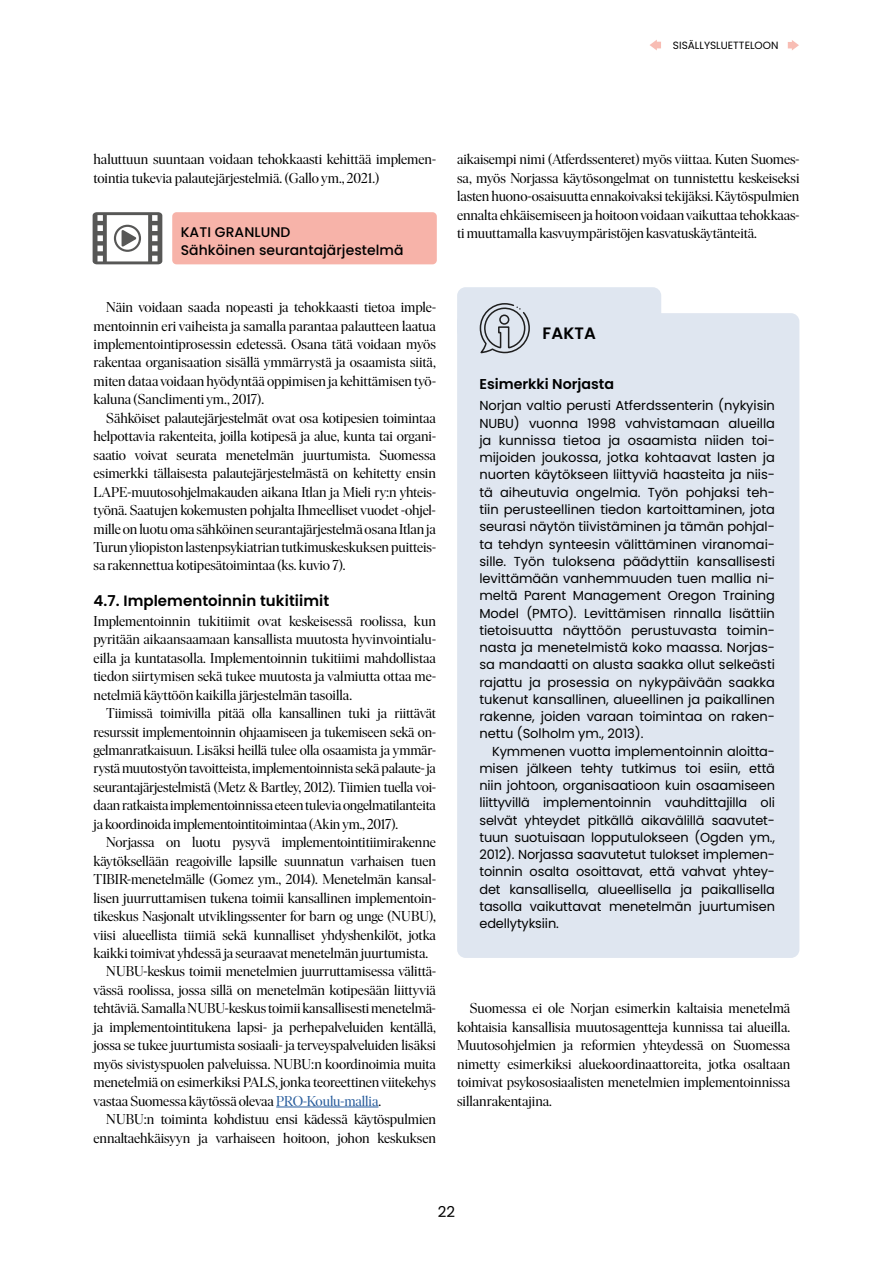
<style>
.page{position:relative;width:893px;height:1263px;background:#fff}
.page>*{position:absolute;margin:0;border:0;box-sizing:border-box;transform-origin:0 0}
.t1{font:600 16.5px "Poppins";letter-spacing:.01em;color:#000}
.t2{font:600 15px "Poppins";letter-spacing:.005em;color:#000}
.t3{font:15px "Poppins";color:#000}
.t4{font:14.25px/18.5px "Ivar Display";letter-spacing:-.005em;color:#000;text-align:justify}
.t5{font:600 14.25px "Poppins";color:#000}
.t6{font:500 13.95px "Poppins";letter-spacing:.005em;color:#000}
.t7{font:13.05px/17.2px "Poppins";letter-spacing:-.005em;color:#000;text-align:justify}
.t8{font:10.5px "Poppins";color:#000}
.s1{color:#265b9b}
</style>
<div class="page">
<hr style="left:276px;top:1106px;width:102px;height:1px;background:#265b9b">
<div style="left:457px;top:313px;width:342px;height:645px;background:#dfe6f0;border-radius:9px"></div>
<div style="left:457px;top:287px;width:204px;height:52px;background:#dfe6f0;border-radius:9px"></div>
<svg style="left:479px;top:303px;width:51px;height:51px"></svg>
<svg style="left:93px;top:212px;width:69px;height:52px"></svg>
<div style="left:172px;top:212px;width:265px;height:52px;background:#f7b3a9;border-radius:4px"></div>
<svg style="left:650px;top:40px;width:11px;height:10px"></svg>
<svg style="left:788px;top:40px;width:11px;height:10px"></svg>
<p class="t8" style="left:673px;top:39px;width:107px">SISÄLLYSLUETTELOON</p>
<p class="t4" style="left:94px;top:151px;width:344px">haluttuun suuntaan voidaan tehokkaasti kehittää implemen&shy;tointia tukevia palautejärjestelmiä. (Gallo ym., 2021.)</p>
<p class="t4" style="left:457px;top:151px;width:344px">aikaisempi nimi (Atferdssenteret) myös viittaa. Kuten Suomes&shy;sa, myös Norjassa käytösongelmat on tunnistettu keskeiseksi lasten huono-osaisuutta ennakoivaksi tekijäksi. Käytös pulmien ennalta ehkäisemiseen ja hoitoon voidaan vaikuttaa tehokkaas-</p>
<p class="t6" style="left:181px;top:224px;width:111px">KATI GRANLUND</p>
<p class="t4" style="left:457px;top:224px;width:301px">ti muuttamalla kasvuympäristöjen kasvatuskäytänteitä.</p>
<p class="t6" style="left:181px;top:242px;width:224px">Sähköinen seurantajärjestelmä</p>
<p class="t4" style="left:94px;top:298px;width:344px;text-indent:13px">Näin voidaan saada nopeasti ja tehokkaasti tietoa imple&shy;mentoinnin eri vaiheista ja samalla parantaa palautteen laatua implementointiprosessin edetessä. Osana tätä voidaan myös rakentaa organisaation sisällä ymmärrystä ja osaamista siitä, miten dataa voidaan hyödyntää oppimisen ja kehittämisen työ&shy;kaluna (Sanclimenti ym., 2017).</p>
<p class="t4" style="left:94px;top:409px;width:344px;text-indent:13px">Sähköiset palautejärjestelmät ovat osa kotipesien toimintaa helpottavia rakenteita, joilla kotipesä ja alue, kunta tai organi&shy;saatio voivat seurata menetelmän juurtumista. Suomessa esimerkki tällaisesta palautejärjestelmästä on kehitetty ensin LAPE-muutosohjelmakauden aikana Itlan ja Mieli ry:n yhteis&shy;työnä. Saatujen kokemusten pohjalta Ihmeelliset vuodet -ohjel&shy;mille on luotu oma sähköinen seurantajärjestelmä osana Itlan ja Turun yliopiston lastenpsykiatrian tutkimuskeskuksen puitteis&shy;sa rakennettua kotipesätoimintaa (ks. kuvio 7).</p>
<p class="t2" style="left:94px;top:592px;width:237px">4.7. Implementoinnin tukitiimit</p>
<p class="t4" style="left:94px;top:612px;width:344px">Implementoinnin tukitiimit ovat keskeisessä roolissa, kun pyri tään aikaansaamaan kansallista muutosta hyvinvointialu&shy;eilla ja kuntatasolla. Implementoinnin tukitiimi mahdollistaa tiedon siirtymisen sekä tukee muutosta ja valmiutta ottaa me&shy;netelmiä käyttöön kaikilla järjestelmän tasoilla.</p>
<p class="t4" style="left:94px;top:704px;width:344px;text-indent:13px">Tiimissä toimivilla pitää olla kansallinen tuki ja riittävät resurssit implementoinnin ohjaamiseen ja tukemiseen sekä on&shy;gelmanratkaisuun. Lisäksi heillä tulee olla osaamista ja ymmär&shy;rystä muutostyön tavoitteista, implementoinnista sekä palaute- ja seurantajärjestelmistä (Metz &amp; Bartley, 2012). Tiimien tuella voi&shy;daan ratkaista implementoinnissa eteen tulevia ongelmatilanteita ja koordinoida implementointitoimintaa (Akin ym., 2017).</p>
<p class="t4" style="left:106px;top:833px;width:331px">Norjassa on luotu pysyvä implementointitiimirakenne</p>
<p class="t4" style="left:94px;top:852px;width:344px">käytöksellään reagoiville lapsille suunnatun varhaisen tuen</p>
<p class="t4" style="left:94px;top:870px;width:344px">TIBIR-menetelmälle (Gomez ym., 2014). Menetelmän kansal-</p>
<p class="t4" style="left:94px;top:889px;width:344px">lisen juurruttamisen tukena toimii kansallinen implementoin-</p>
<p class="t4" style="left:94px;top:907px;width:344px">tikeskus Nasjonalt utviklingssenter for barn og unge (NUBU),</p>
<p class="t4" style="left:94px;top:926px;width:344px">viisi alueellista tiimiä sekä kunnalliset yhdyshenkilöt, jotka</p>
<p class="t4" style="left:94px;top:944px;width:336px">kaikki toimivat yhdessä ja seuraavat menetelmän juurtumista.</p>
<p class="t4" style="left:106px;top:962px;width:331px">NUBU-keskus toimii menetelmien juurruttamisessa välittä-</p>
<p class="t4" style="left:94px;top:981px;width:344px">vässä roolissa, jossa sillä on menetelmän kotipesään liittyviä</p>
<p class="t4" style="left:94px;top:999px;width:344px">tehtäviä. Samalla NUBU-keskus toimii kansallisesti menetelmä-</p>
<p class="t4" style="left:94px;top:1018px;width:344px">ja implementointitukena lapsi- ja perhepalveluiden kentällä,</p>
<p class="t4" style="left:94px;top:1036px;width:344px">jossa se tukee juurtumista sosiaali- ja terveyspalveluiden lisäksi</p>
<p class="t4" style="left:94px;top:1055px;width:344px">myös sivistyspuolen palveluissa. NUBU:n koordinoimia muita</p>
<p class="t4" style="left:94px;top:1073px;width:344px">menetelmiä on esimerkiksi PALS, jonka teoreettinen viite kehys</p>
<p class="t4" style="left:94px;top:1092px;width:289px">vastaa Suomessa käytössä olevaa <span class="s1">PRO-Koulu-mallia</span>.</p>
<p class="t4" style="left:106px;top:1110px;width:331px">NUBU:n toiminta kohdistuu ensi kädessä käytöspulmien</p>
<p class="t4" style="left:94px;top:1129px;width:344px">ennaltaehkäisyyn ja varhaiseen hoitoon, johon keskuksen</p>
<p class="t1" style="left:542px;top:323px;width:55px">FAKTA</p>
<p class="t5" style="left:479px;top:376px;width:136px">Esimerkki Norjasta</p>
<p class="t7" style="left:479px;top:397px;width:297px">Norjan valtio perusti Atferdssenterin ( nykyisin NUBU) vuonna 1998 vahvistamaan alueilla ja kunnissa tietoa ja osaamista niiden toi&shy;mijoiden joukossa, jotka kohtaavat lasten ja nuorten käytökseen liittyviä haasteita ja niis&shy;tä aiheutuvia ongelmia. Työn pohjaksi teh&shy;tiin perusteellinen tiedon kartoittaminen, jota seurasi näytön tiivistäminen ja tämän pohjal&shy;ta tehdyn synteesin välittäminen viranomai&shy;sille. Työn tuloksena päädyttiin kansallisesti levittämään vanhemmuuden tuen mallia ni&shy;meltä Parent Management Oregon Training Model (PMTO). Levittämisen rinnalla lisättiin tietoisuutta näyttöön perustuvasta toimin&shy;nasta ja menetelmistä koko maassa. Norjas&shy;sa mandaatti on alusta saakka ollut selkeästi rajattu ja prosessia on nykypäivään saakka tukenut kansallinen, alueellinen ja paikallinen rakenne, joiden varaan toimintaa on raken&shy;nettu ( Solholm ym., 2013).</p>
<p class="t7" style="left:479px;top:742px;width:297px;text-indent:13px">Kymmenen vuotta implementoinnin aloitta&shy;misen jälkeen tehty tutkimus toi esiin, että niin johtoon, organisaatioon kuin osaamiseen liittyvillä implementoinnin vauhdittajilla oli selvät yhteydet pitkällä aikavälillä saavutet&shy;tuun suotuisaan lopputulokseen (Ogden ym., 2012). Norjassa saavutetut tulokset implemen&shy;toinnin osalta osoittavat, että vahvat yhtey&shy;det kansallisella, alueellisella ja paikallisella tasolla vaikuttavat menetelmän juurtumisen edellytyksiin.</p>
<p class="t4" style="left:457px;top:999px;width:335px;text-indent:13px">Suomessa ei ole Norjan esimerkin kaltaisia menetelmä kohtaisia kansallisia muutosagentteja kunnissa tai alueilla.<br>Muutosohjelmien ja reformien yhteydessä on Suomessa nimetty esimerkiksi aluekoordinaattoreita, jotka osaltaan toimivat psykososiaalisten menetelmien implementoinnissa sillan rakentajina.</p>
<p class="t3" style="left:438px;top:1203px;width:19px">22</p>
</div>
